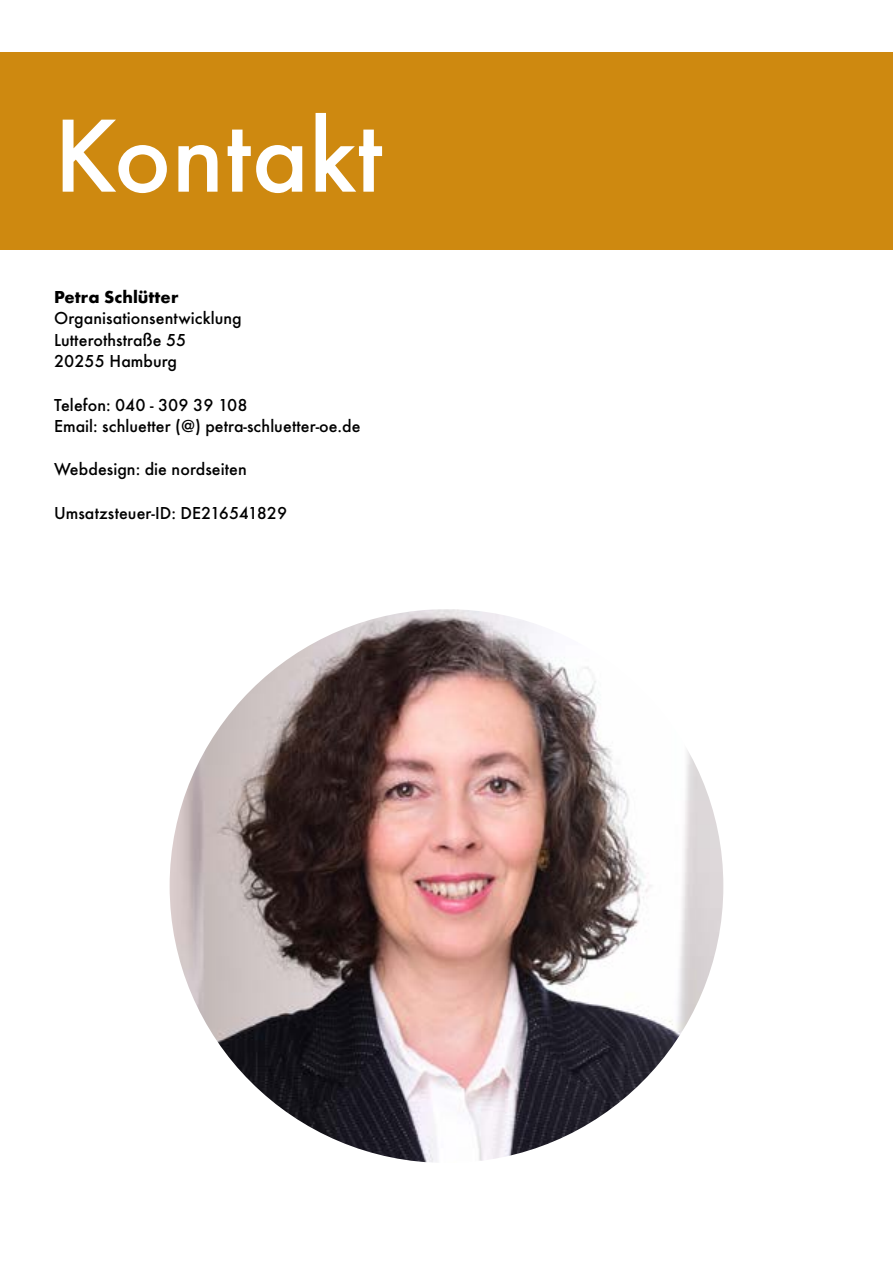
<style>
.page{position:relative;width:893px;height:1263px;background:#fff}
.page>*{position:absolute;margin:0;border:0;box-sizing:border-box;transform-origin:0 0}
.t1{font:500 108px "Function";color:#fff}
.t2{font:500 18px/21.6px "Function";color:#000}
.t3{font:700 18px "Function";color:#000}
</style>
<div class="page">
<div style="left:0;top:52px;width:893px;height:198px;background:#ce8910"></div>
<img style="left:170px;top:609px;width:553px;height:554px;border-radius:277px">
<h1 class="t1" style="left:54px;top:93px;width:330px">Kontakt</h1>
<p class="t3" style="left:54px;top:286px;width:126px">Petra Schlütter</p>
<p class="t2" style="left:54px;top:307px;width:189px">Organisationsentwicklung<br>Lutterothstraße 55<br>20255 Hamburg</p>
<p class="t2" style="left:54px;top:394px;width:308px">Telefon: 040 - 309 39 108<br>Email: schluetter (@) petra-schluetter-oe.de</p>
<p class="t2" style="left:54px;top:458px;width:194px">Webdesign: die nordseiten</p>
<p class="t2" style="left:54px;top:502px;width:235px">Umsatzsteuer-ID: DE216541829</p>
</div>
